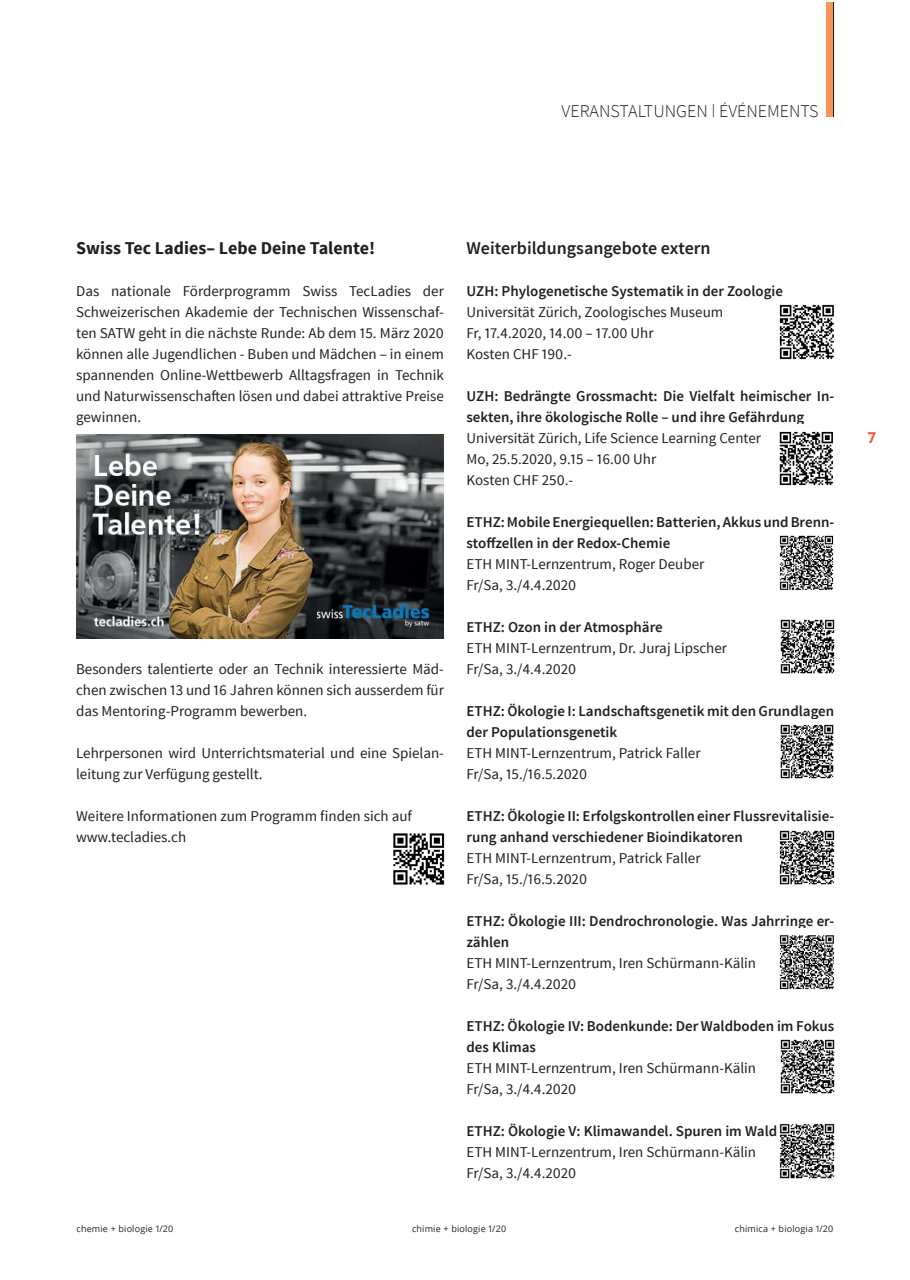
<style>
.page{position:relative;width:910px;height:1280px;background:#fff}
.page>*{position:absolute;margin:0;border:0;box-sizing:border-box;transform-origin:0 0}
.t1{font:700 18px "Source Sans Pro";color:#231f20}
.t2{font:600 18px "Source Sans Pro";color:#231f20}
.t3{font:300 18px "Source Sans Pro";color:#231f20}
.t4{font:15px/21px "Source Sans Pro";color:#231f20}
.t5{font:600 15px/21px "Source Sans Pro";color:#231f20}
.t6{font:700 15px "Open Sans";color:#f1592f}
.t7{font:9px "Open Sans";letter-spacing:.02em;color:#231f20}
</style>
<div class="page">
<hr style="left:832px;top:2px;width:1px;height:115px;background:#231f20">
<div style="left:826px;top:2px;width:6px;height:115px;background:#f79559"></div>
<img style="left:76px;top:434px;width:368px;height:205px">
<img style="left:393px;top:833px;width:52px;height:52px">
<img style="left:779px;top:304px;width:55px;height:56px">
<img style="left:779px;top:431px;width:54px;height:55px">
<img style="left:780px;top:619px;width:55px;height:55px">
<img style="left:779px;top:535px;width:55px;height:55px">
<img style="left:780px;top:724px;width:54px;height:55px">
<img style="left:779px;top:830px;width:56px;height:55px">
<img style="left:779px;top:935px;width:55px;height:55px">
<img style="left:780px;top:1039px;width:55px;height:55px">
<img style="left:779px;top:1123px;width:56px;height:56px">
<p class="t3" style="left:562px;top:100px;width:258px">VERANSTALTUNGEN <sup>|</sup> ÉVÉNEMENTS</p>
<p class="t1" style="left:76px;top:236px;width:301px">Swiss Tec Ladies– Lebe Deine Talente!</p>
<p class="t4" style="left:76px;top:280px;width:369px;text-align:justify">Das nationale Förderprogramm Swiss TecLadies der Schweizerischen Akademie der Technischen Wissenschaf&shy;ten SATW geht in die nächste Runde: Ab dem 15. März 2020 können alle Jugendlichen - Buben und Mädchen – in einem spannenden Online-Wettbewerb Alltagsfragen in Technik und Naturwissenschaften lösen und dabei attraktive Preise gewinnen.</p>
<p class="t4" style="left:76px;top:658px;width:369px;text-align:justify">Besonders talentierte oder an Technik interessierte Mäd&shy;chen zwischen 13 und 16 Jahren können sich ausserdem für das Mentoring-Programm bewerben.</p>
<p class="t4" style="left:76px;top:742px;width:369px">Lehrpersonen wird Unterrichtsmaterial und eine Spielan&shy;leitung zur Verfügung gestellt.</p>
<p class="t4" style="left:76px;top:805px;width:337px">Weitere Informationen zum Programm finden sich auf www.tecladies.ch</p>
<p class="t2" style="left:466px;top:236px;width:246px">Weiterbildungsangebote extern</p>
<p class="t5" style="left:466px;top:281px;width:318px">UZH: Phylogenetische Systematik in der Zoologie</p>
<p class="t4" style="left:466px;top:301px;width:258px">Universität Zürich, Zoologisches Museum<br>Fr, 17.4.2020, 14.00 – 17.00 Uhr<br>Kosten CHF 190.-</p>
<p class="t5" style="left:466px;top:386px;width:369px">UZH: Bedrängte Grossmacht: Die Vielfalt heimischer In&shy;sekten, ihre ökologische Rolle – und ihre Gefährdung</p>
<p class="t4" style="left:466px;top:427px;width:296px">Universität Zürich, Life Science Learning Center<br>Mo, 25.5.2020, 9.15 – 16.00 Uhr<br>Kosten CHF 250.-</p>
<p class="t5" style="left:466px;top:512px;width:369px">ETHZ: Mobile Energiequellen: Batterien, Akkus und Brenn&shy;stoffzellen in der Redox-Chemie</p>
<p class="t4" style="left:466px;top:553px;width:239px">ETH MINT-Lernzentrum, Roger Deuber<br>Fr/Sa, 3./4.4.2020</p>
<p class="t5" style="left:466px;top:617px;width:198px">ETHZ: Ozon in der Atmosphäre</p>
<p class="t4" style="left:466px;top:637px;width:262px">ETH MINT-Lernzentrum, Dr. Juraj Lipscher<br>Fr/Sa, 3./4.4.2020</p>
<p class="t5" style="left:466px;top:701px;width:369px">ETHZ: Ökologie I: Landschaftsgenetik mit den Grundlagen der Populationsgenetik</p>
<p class="t4" style="left:466px;top:742px;width:236px">ETH MINT-Lernzentrum, Patrick Faller<br>Fr/Sa, 15./16.5.2020</p>
<p class="t5" style="left:466px;top:806px;width:369px">ETHZ: Ökologie II: Erfolgskontrollen einer Flussrevitalisie&shy;rung anhand verschiedener Bioindikatoren</p>
<p class="t4" style="left:466px;top:847px;width:236px">ETH MINT-Lernzentrum, Patrick Faller<br>Fr/Sa, 15./16.5.2020</p>
<p class="t5" style="left:466px;top:911px;width:369px">ETHZ: Ökologie III: Dendrochronologie. Was Jahrringe er&shy;zählen</p>
<p class="t4" style="left:466px;top:952px;width:291px">ETH MINT-Lernzentrum, Iren Schürmann-Kälin<br>Fr/Sa, 3./4.4.2020</p>
<p class="t5" style="left:466px;top:1016px;width:369px">ETHZ: Ökologie IV: Bodenkunde: Der Waldboden im Fokus des Klimas</p>
<p class="t4" style="left:466px;top:1057px;width:291px">ETH MINT-Lernzentrum, Iren Schürmann-Kälin<br>Fr/Sa, 3./4.4.2020</p>
<p class="t5" style="left:466px;top:1121px;width:312px">ETHZ: Ökologie V: Klimawandel. Spuren im Wald</p>
<p class="t4" style="left:466px;top:1141px;width:291px">ETH MINT-Lernzentrum, Iren Schürmann-Kälin<br>Fr/Sa, 3./4.4.2020</p>
<p class="t7" style="left:77px;top:1222px;width:98px">chemie + biologie 1/20</p>
<p class="t7" style="left:412px;top:1222px;width:96px">chimie + biologie 1/20</p>
<p class="t7" style="left:735px;top:1222px;width:100px">chimica + biologia 1/20</p>
<p class="t6" style="left:867px;top:427px;width:10px">7</p>
</div>
